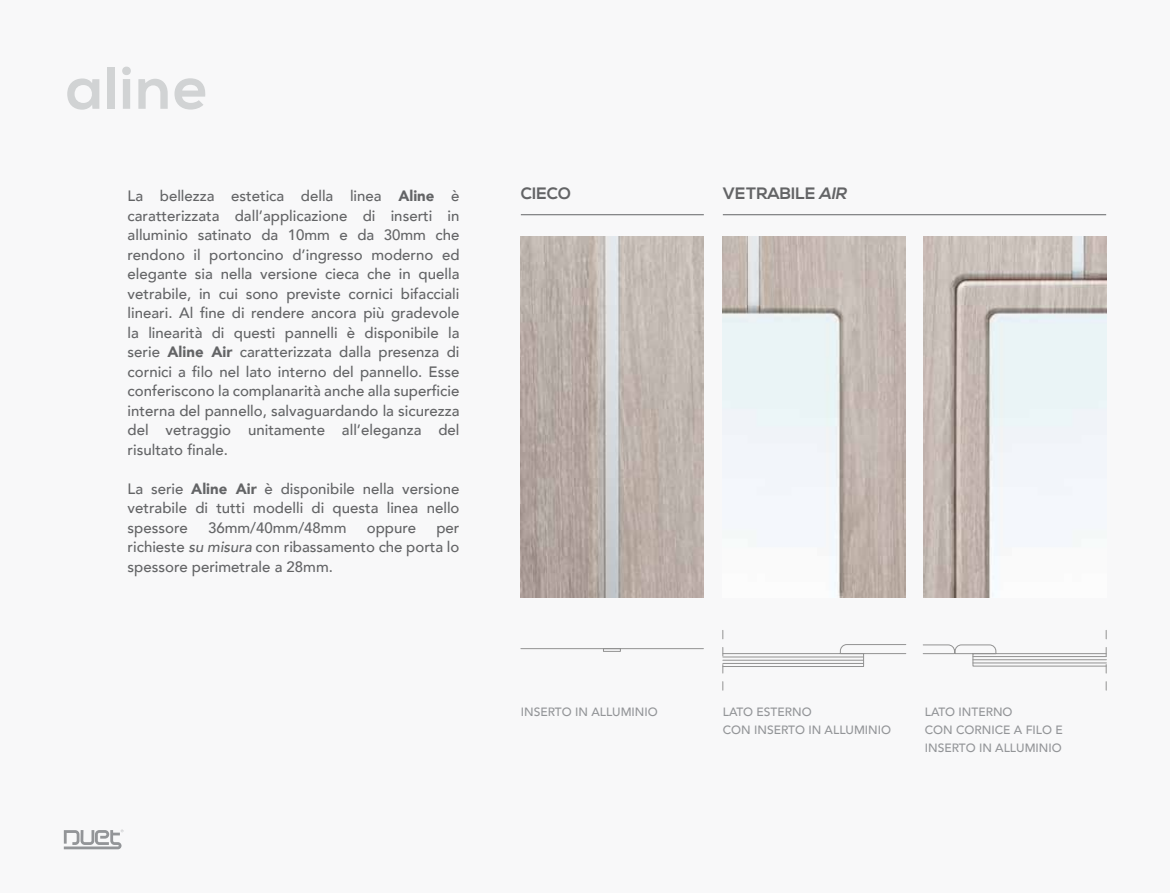
<style>
.page{position:relative;width:1170px;height:893px;background:#fff}
.page>*{position:absolute;margin:0;border:0;box-sizing:border-box;transform-origin:0 0}
.t1{font:700 60px "Nexa";letter-spacing:.03em;color:#d1d3d4}
.t2{font:700 16.5px "Nexa";color:#636466}
.t3{font:500 15px/19.5px "Avenir";color:#636466;text-align:justify}
.t4{font:500 12px/18px "Avenir";color:#939598}
.s1{font-weight:900}
.s2{font-style:italic}
</style>
<div class="page">
<div style="left:0;top:0;width:1169px;height:893px;background:#f8f8f9"></div>
<svg style="left:64px;top:830px;width:59px;height:19px"></svg>
<img style="left:520px;top:236px;width:183px;height:362px">
<img style="left:722px;top:236px;width:183px;height:362px">
<img style="left:923px;top:236px;width:183px;height:362px">
<svg style="left:520px;top:648px;width:184px;height:4px"></svg>
<svg style="left:922px;top:630px;width:184px;height:60px"></svg>
<svg style="left:722px;top:630px;width:184px;height:60px"></svg>
<hr style="left:521px;top:214px;width:182px;height:1px;background:#636466">
<hr style="left:722px;top:214px;width:384px;height:1px;background:#636466">
<h1 class="t1" style="left:66px;top:53px;width:143px">aline</h1>
<p class="t3" style="left:128px;top:187px;width:333px">La bellezza estetica della linea <span class="s1">Aline</span> è caratterizzata dall’applicazione di inserti in alluminio satinato da 10mm e da 30mm che rendono il portoncino d’ingresso moderno ed elegante sia nella versione cieca che in quella vetrabile, in cui sono previste cornici bifacciali lineari. Al fine di rendere ancora più gradevole la linearità di questi pannelli è disponibile la serie <span class="s1">Aline Air</span> caratterizzata dalla presenza di cornici a filo nel lato interno del pannello. Esse conferiscono la complanarità anche alla superficie interna del pannello, salvaguardando la sicurezza del vetraggio unitamente all’eleganza del risultato finale.</p>
<p class="t3" style="left:128px;top:479px;width:333px">La serie <span class="s1">Aline Air</span> è disponibile nella versione vetrabile di tutti modelli di questa linea nello spessore</p>
<p class="t3" style="left:208px;top:518px;width:140px">36mm/40mm/48mm</p>
<p class="t3" style="left:367px;top:518px;width:51px">oppure</p>
<p class="t3" style="left:128px;top:518px;width:333px;text-indent:309px">per richieste <span class="s2">su misura</span> con ribassamento che porta lo spessore perimetrale a 28mm.</p>
<p class="t2" style="left:521px;top:184px;width:52px">CIECO</p>
<p class="t2" style="left:722px;top:184px;width:129px">VETRABILE <span class="s2">AIR</span></p>
<p class="t4" style="left:521px;top:704px;width:138px">INSERTO IN ALLUMINIO</p>
<p class="t4" style="left:722px;top:704px;width:170px">LATO ESTERNO<br>CON INSERTO IN ALLUMINIO</p>
<p class="t4" style="left:924px;top:704px;width:139px">LATO INTERNO<br>CON CORNICE A FILO E<br>INSERTO IN ALLUMINIO</p>
</div>
